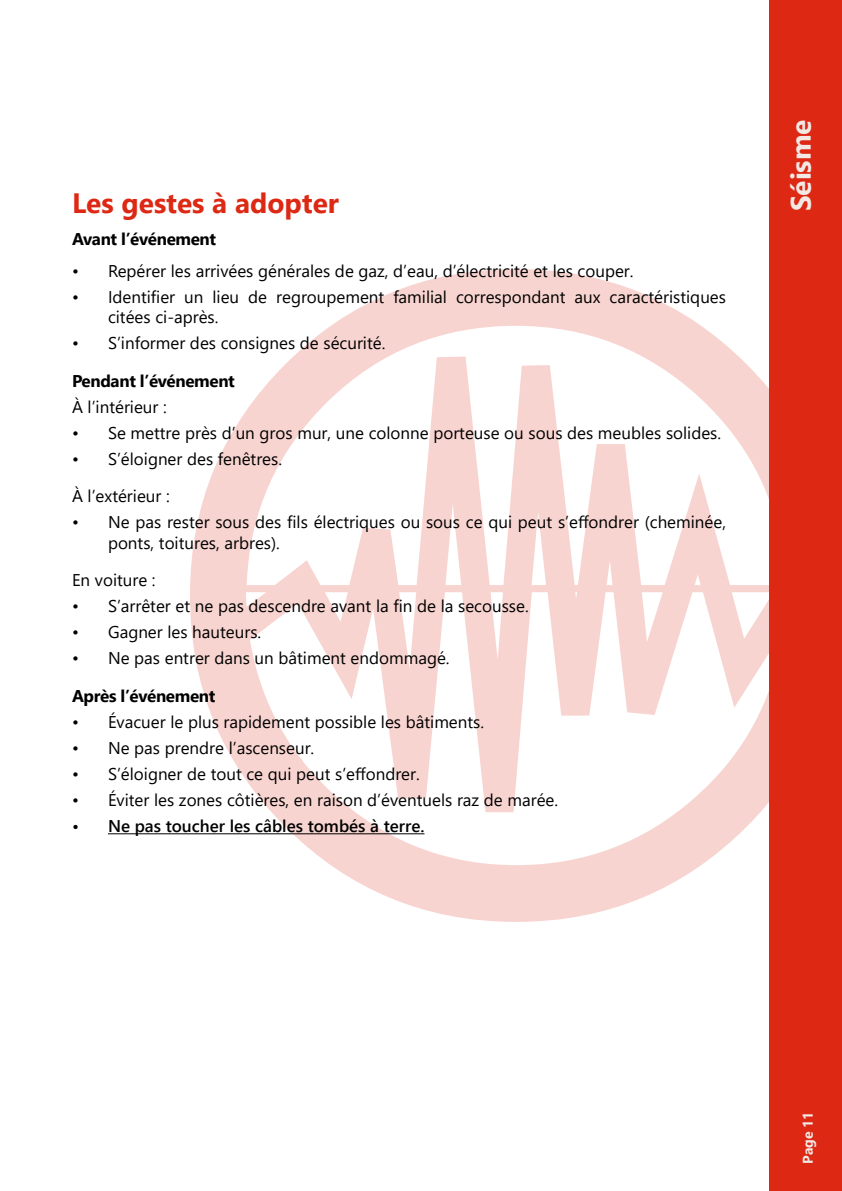
<style>
.page{position:relative;width:842px;height:1191px;background:#fff}
.page>*{position:absolute;margin:0;border:0;box-sizing:border-box;transform-origin:0 0}
.t1{font:700 28px "Segoe UI";color:#dd2814}
.t2{font:700 28px "Segoe UI";color:#f2e9e5}
.t3{font:17px/20.4px "Segoe UI";color:#000}
.t4{font:700 17px "Segoe UI";letter-spacing:-.02em;color:#000}
.t5{font:600 17px "Segoe UI";color:#000}
.t6{font:700 14px "Segoe UI";color:#f2e9e5}
</style>
<div class="page">
<svg style="left:190px;top:269px;width:580px;height:653px"></svg>
<div style="left:770px;top:0;width:72px;height:1191px;background:#dd2814"></div>
<hr style="left:108px;top:833px;width:316px;height:1px;background:#000">
<h1 class="t1" style="left:72px;top:177px;width:269px">Les gestes à adopter</h1>
<p class="t4" style="left:72px;top:223px;width:146px">Avant l’événement</p>
<p class="t3" style="left:72px;top:259px;width:563px">• Repérer les arrivées générales de gaz, d’eau, d’électricité et les couper.</p>
<p class="t3" style="left:108px;top:285px;width:619px;text-indent:-36px">• Identifier un lieu de regroupement familial correspondant aux caractéristiques citées ci-après.</p>
<p class="t3" style="left:72px;top:331px;width:315px">• S’informer des consignes de sécurité.</p>
<p class="t4" style="left:72px;top:364px;width:164px">Pendant l’événement</p>
<p class="t3" style="left:72px;top:395px;width:96px">À l’intérieur :</p>
<p class="t3" style="left:72px;top:421px;width:651px">• Se mettre près d’un gros mur, une colonne porteuse ou sous des meubles solides.</p>
<p class="t3" style="left:72px;top:447px;width:212px">• S’éloigner des fenêtres.</p>
<p class="t3" style="left:72px;top:484px;width:99px">À l’extérieur :</p>
<p class="t3" style="left:108px;top:510px;width:619px;text-indent:-36px">• Ne pas rester sous des fils électriques ou sous ce qui peut s’effondrer (cheminée, ponts, toitures, arbres).</p>
<p class="t3" style="left:72px;top:568px;width:85px">En voiture :</p>
<p class="t3" style="left:72px;top:594px;width:458px">• S’arrêter et ne pas descendre avant la fin de la secousse.</p>
<p class="t3" style="left:72px;top:620px;width:191px">• Gagner les hauteurs.</p>
<p class="t3" style="left:72px;top:646px;width:379px">• Ne pas entrer dans un bâtiment endommagé.</p>
<p class="t4" style="left:72px;top:680px;width:145px">Après l’événement</p>
<p class="t3" style="left:72px;top:710px;width:414px">• Évacuer le plus rapidement possible les bâtiments.</p>
<p class="t3" style="left:72px;top:736px;width:244px">• Ne pas prendre l’ascenseur.</p>
<p class="t3" style="left:72px;top:762px;width:349px">• S’éloigner de tout ce qui peut s’effondrer.</p>
<p class="t3" style="left:72px;top:788px;width:488px">• Éviter les zones côtières, en raison d’éventuels raz de marée.</p>
<p class="t5" style="left:72px;top:810px;width:354px">• Ne pas toucher les câbles tombés à terre.</p>
<h1 class="t2" style="left:774px;top:211px;width:93px;rotate:-90deg">Séisme</h1>
<p class="t6" style="left:794px;top:1163px;width:53px;rotate:-90deg">Page 11</p>
</div>
